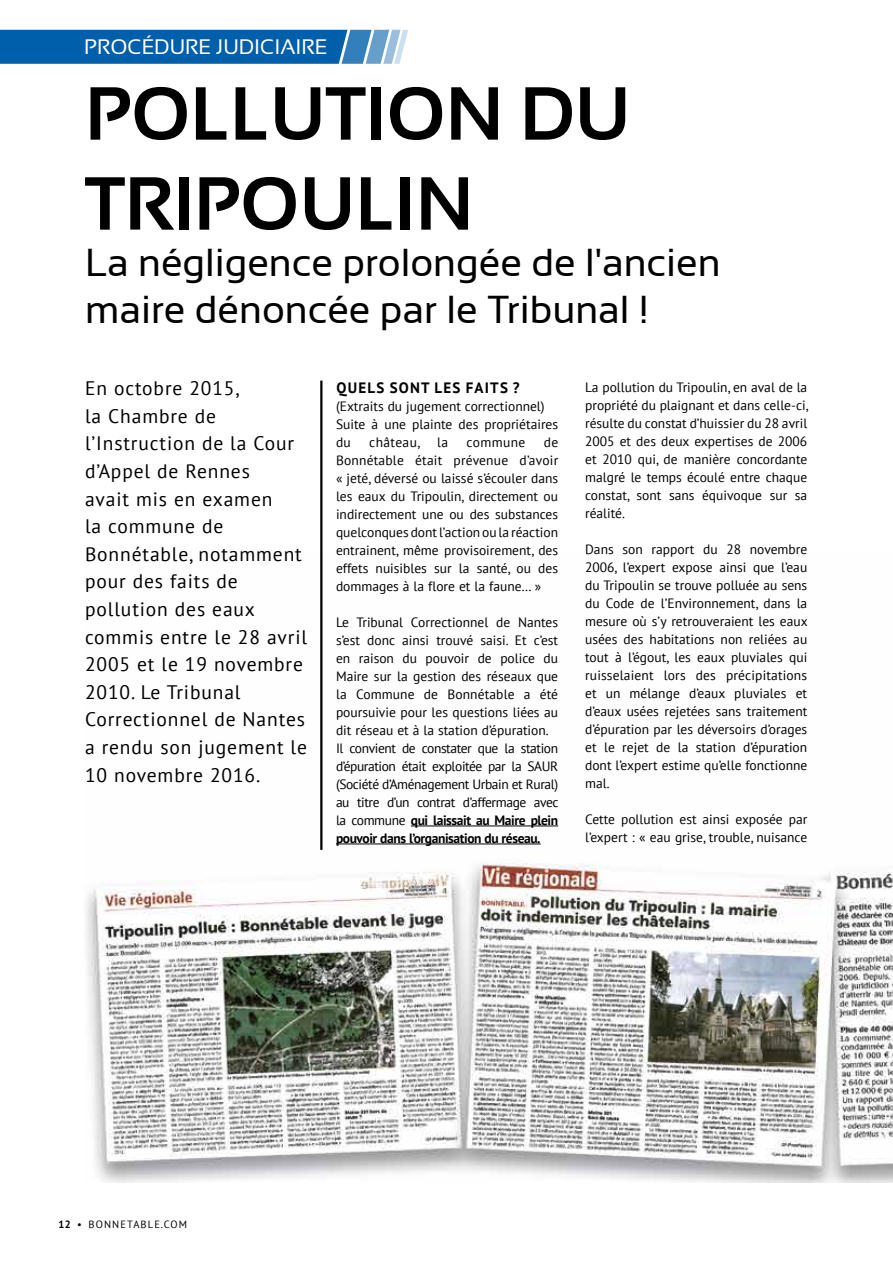
<style>
.page{position:relative;width:893px;height:1263px;background:#fff}
.page>*{position:absolute;margin:0;border:0;box-sizing:border-box;transform-origin:0 0}
.t1{font:700 75px/90px "Sansation";color:#000}
.t2{font:39px/46.8px "Sansation";color:#000}
.t3{font:21px "Sansation";color:#fff}
.t4{font:19.5px/27.6px "PT Sans";letter-spacing:.045em;color:#000}
.t5{font:700 15px "PT Sans";letter-spacing:.08em;color:#000}
.t6{font:13.5px/18px "PT Sans";color:#000}
.t7{font:13.5px "PT Sans";letter-spacing:.03em;color:#000}
.t8{font:10.5px "PT Sans";letter-spacing:.105em;color:#000}
.s1{font-weight:700}
</style>
<div class="page">
<img style="left:86px;top:553px;width:807px;height:629px">
<svg style="left:0;top:30px;width:408px;height:34px;background:#166db1"></svg>
<hr style="left:411px;top:826px;width:147px;height:1px;background:#000">
<hr style="left:336px;top:844px;width:205px;height:1px;background:#000">
<hr style="left:320px;top:381px;width:2px;height:469px;background:#000">
<h3 class="t3" style="left:84px;top:35px;width:245px">PROCÉDURE JUDICIAIRE</h3>
<h1 class="t1" style="left:85px;top:69px;width:547px">POLLUTION DU<br>TRIPOULIN</h1>
<h2 class="t2" style="left:85px;top:240px;width:637px">La négligence prolongée de l'ancien maire dénoncée par le Tribunal !</h2>
<p class="t4" style="left:85px;top:374px;width:224px">En octobre 2015,<br>la Chambre de l’Instruction de la Cour d’Appel de Rennes<br>avait mis en examen<br>la commune de<br>Bonnétable, notamment pour des faits de pollution des eaux commis entre le 28 avril<br>2005 et le 19 novembre<br>2010. Le Tribunal<br>Correctionnel de Nantes a rendu son jugement le<br>10 novembre 2016.</p>
<p class="t5" style="left:337px;top:378px;width:184px">QUELS SONT LES FAITS ?</p>
<p class="t6" style="left:336px;top:397px;width:224px">(Extraits du jugement correctionnel)<br>Suite à une plainte des propriétaires du</p>
<p class="t7" style="left:369px;top:433px;width:52px">château,</p>
<p class="t6" style="left:437px;top:433px;width:13px">la</p>
<p class="t7" style="left:467px;top:433px;width:60px">commune</p>
<p class="t6" style="left:336px;top:433px;width:224px;text-align:justify;text-indent:208px">de Bonnétable était prévenue d’avoir « jeté, déversé ou laissé s’écouler dans les eaux du Tripoulin, directement ou indirectement une ou des substances quelconques dont l’action ou la réaction entrainent, même provisoirement, des effets nuisibles sur la santé, ou des dommages à la flore et la faune… »</p>
<p class="t6" style="left:336px;top:613px;width:224px">Le Tribunal Correctionnel de Nantes s’est donc ainsi trouvé saisi. Et c’est en raison du pouvoir de police du Maire sur la gestion des réseaux que la Commune de Bonnétable a été poursuivie pour les questions liées au dit réseau et à la station d’épuration.<br>Il convient de constater que la station d’épuration était exploitée par la SAUR (Société d’Aménagement Urbain et Rural) au titre d’un contrat d’affermage avec la commune <span class="s1">qui laissait au Maire plein pouvoir dans l’organisation du réseau.</span></p>
<p class="t6" style="left:585px;top:378px;width:225px;text-align:justify">La pollution du Tripoulin, en aval de la propriété du plaignant et dans celle-ci, résulte du constat d’huissier du 28 avril 2005 et des deux expertises de 2006 et 2010 qui, de manière concordante malgré le temps écoulé entre chaque constat, sont sans équivoque sur sa réalité.</p>
<p class="t6" style="left:585px;top:540px;width:224px;text-align:justify">Dans son rapport du 28 novembre 2006, l’expert expose ainsi que l’eau du Tripoulin se trouve polluée au sens du Code de l’Environnement, dans la mesure où s’y retrouveraient les eaux usées des habitations non reliées au tout à l’égout, les eaux pluviales qui ruisselaient lors des précipitations et un mélange d’eaux pluviales et d’eaux usées rejetées sans traitement d’épuration par les déversoirs d’orages et le rejet de la station d’épuration dont l’expert estime qu’elle fonctionne mal.</p>
<p class="t6" style="left:585px;top:809px;width:224px">Cette pollution est ainsi exposée par l’expert : « eau grise, trouble, nuisance</p>
<p class="t8" style="left:58px;top:1218px;width:130px"><span class="s1">12</span> • BONNETABLE.COM</p>
</div>
